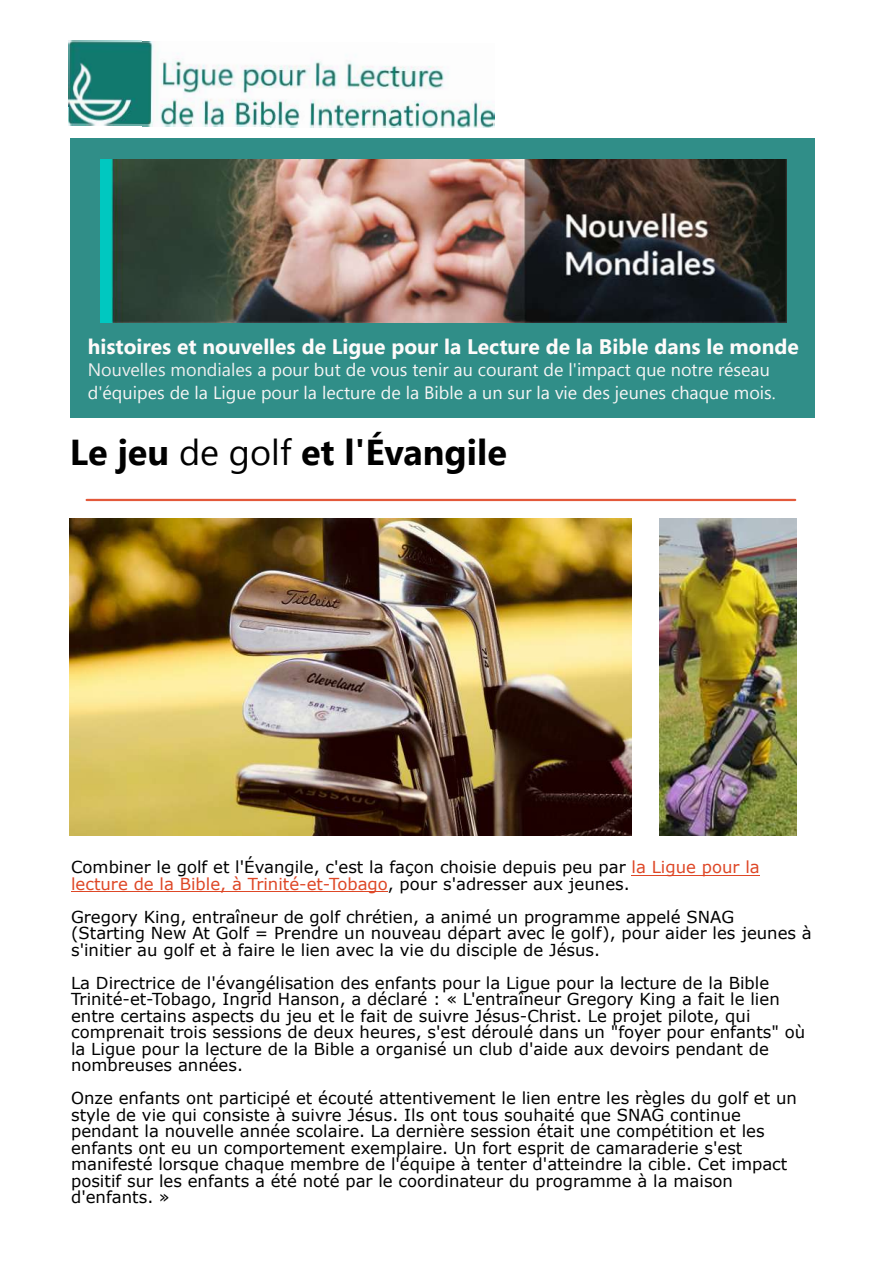
<style>
.page{position:relative;width:893px;height:1263px;background:#fff}
.page>*{position:absolute;margin:0;border:0;box-sizing:border-box;transform-origin:0 0}
.t1{font:700 36px "Segoe UI";color:#000}
.t2{font:700 21px "Segoe UI";color:#fefbfa}
.t3{font:18px/22.5px "Segoe UI";color:#f7f5f5}
.t4{font:16.5px/16.5px "Verdana";color:#000}
.s1{color:#efefef}
.s2{font-weight:400}
.s3{color:#de4726}
</style>
<div class="page">
<div style="left:70px;top:138px;width:744px;height:280px;background:#308e88"></div>
<hr style="left:87px;top:499px;width:708px;height:2px;background:#e3593b">
<hr style="left:631px;top:875px;width:129px;height:1px;background:#de4726">
<hr style="left:71px;top:891px;width:317px;height:1px;background:#de4726">
<img style="left:70px;top:518px;width:562px;height:317px">
<img style="left:660px;top:518px;width:137px;height:317px">
<img style="left:68px;top:41px;width:426px;height:87px">
<img style="left:100px;top:160px;width:687px;height:163px">
<p class="t2" style="left:88px;top:339px;width:712px">histoires et nouvelles de Ligue pour la Lecture de la Bible dans le monde</p>
<p class="t3" style="left:88px;top:360px;width:689px"><span class="s1">Nouvelles mondiales</span> a pour but de vous tenir au courant de l'impact que notre réseau d'équipes de la Ligue pour la lecture de la Bible a un sur la vie des jeunes chaque mois.</p>
<h1 class="t1" style="left:70px;top:439px;width:438px">Le jeu <span class="s2">de golf</span> et l'Évangile</h1>
<p class="t4" style="left:71px;top:860px;width:690px">Combiner le golf et l'Évangile, c'est la façon choisie depuis peu par <span class="s3">la Ligue pour la lecture de la Bible, à Trinité-et-Tobago</span>, pour s'adresser aux jeunes.</p>
<p class="t4" style="left:71px;top:910px;width:742px">Gregory King, entraîneur de golf chrétien, a animé un programme appelé SNAG (Starting New At Golf = Prendre un nouveau départ avec le golf), pour aider les jeunes à s'initier au golf et à faire le lien avec la vie du disciple de Jésus.</p>
<p class="t4" style="left:71px;top:976px;width:736px">La Directrice de l'évangélisation des enfants pour la Ligue pour la lecture de la Bible Trinité-et-Tobago, Ingrid Hanson, a déclaré : « L'entraîneur Gregory King a fait le lien entre certains aspects du jeu et le fait de suivre Jésus-Christ. Le projet pilote, qui comprenait trois sessions de deux heures, s'est déroulé dans un "foyer pour enfants" où la Ligue pour la lecture de la Bible a organisé un club d'aide aux devoirs pendant de nombreuses années.</p>
<p class="t4" style="left:71px;top:1091px;width:727px">Onze enfants ont participé et écouté attentivement le lien entre les règles du golf et un style de vie qui consiste à suivre Jésus. Ils ont tous souhaité que SNAG continue pendant la nouvelle année scolaire. La dernière session était une compétition et les enfants ont eu un comportement exemplaire. Un fort esprit de camaraderie s'est manifesté lorsque chaque membre de l'équipe à tenter d'atteindre la cible. Cet impact positif sur les enfants a été noté par le coordinateur du programme à la maison d'enfants. »</p>
</div>
